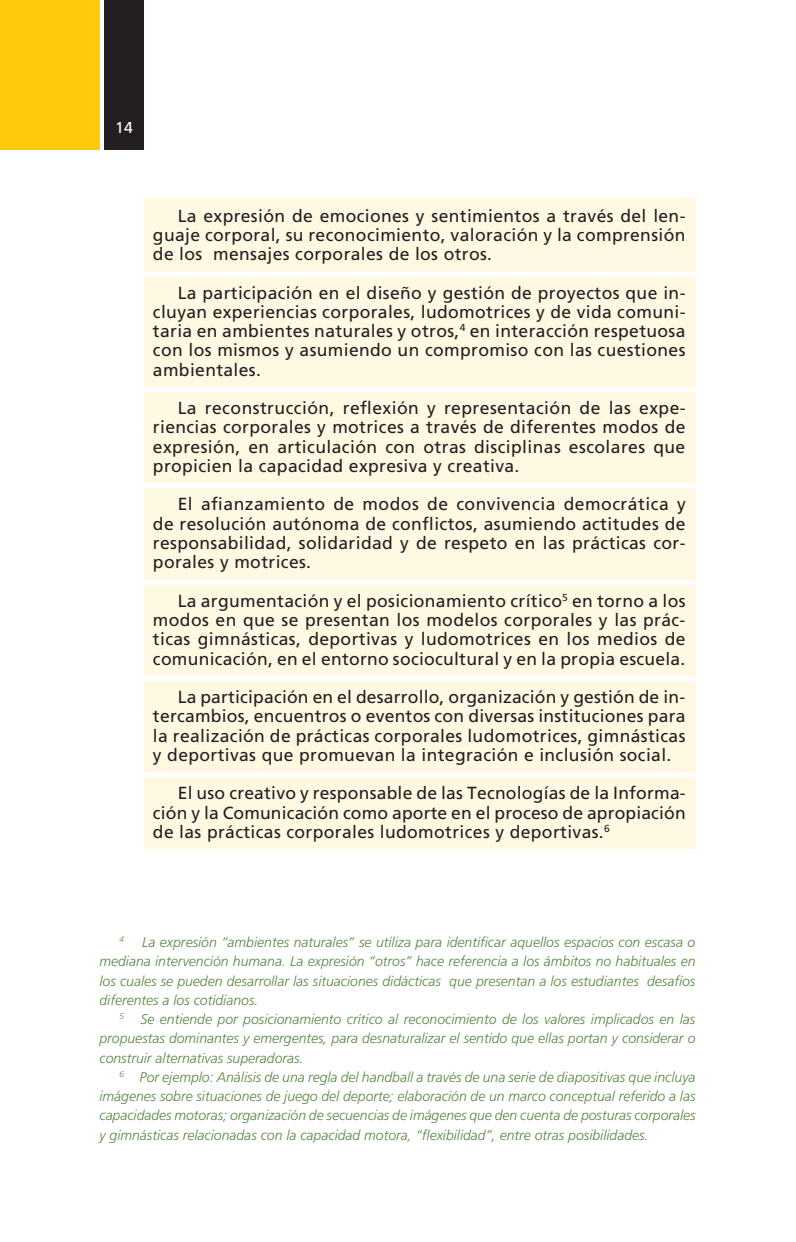
<style>
.page{position:relative;width:796px;height:1242px;background:#fff}
.page>*{position:absolute;margin:0;border:0;box-sizing:border-box;transform-origin:0 0}
.t1{font:17.5px/19.2px "Frutiger LT Std";letter-spacing:.02em;color:#231f20;text-align:justify}
.t2{font:15.75px "Frutiger LT Std";color:#fff}
.t3{font:italic 300 14px/19.2px "Frutiger LT Std";color:#588743;text-align:justify}
.t4{font:italic 300 8.22px "Frutiger LT Std";color:#588743}
</style>
<div class="page">
<div style="left:0;top:0;width:99px;height:149px;background:#feca0a"></div>
<div style="left:104px;top:0;width:40px;height:149px;background:#231f20"></div>
<div style="left:144px;top:199px;width:551px;height:655px;background:#fff8e3"></div>
<div style="left:143px;top:272px;width:552px;height:5px;background:#fff"></div>
<div style="left:143px;top:387px;width:552px;height:5px;background:#fff"></div>
<div style="left:143px;top:483px;width:552px;height:6px;background:#fff"></div>
<div style="left:143px;top:580px;width:552px;height:5px;background:#fff"></div>
<div style="left:143px;top:676px;width:552px;height:5px;background:#fff"></div>
<div style="left:143px;top:772px;width:552px;height:5px;background:#fff"></div>
<div style="left:143px;top:849px;width:552px;height:5px;background:#fff"></div>
<p class="t2" style="left:115px;top:119px;width:19px">14</p>
<p class="t1" style="left:153px;top:206px;width:533px;text-indent:25px">La expresión de emociones y sentimientos a través del len&shy;guaje corporal, su reconocimiento, valoración y la comprensión de los mensajes corporales de los otros.</p>
<p class="t1" style="left:153px;top:283px;width:533px;text-indent:25px">La participación en el diseño y gestión de proyectos que in&shy;cluyan experiencias corporales, ludomotrices y de vida comuni&shy;taria en ambientes naturales y otros,<sup>4</sup> en interacción respetuosa con los mismos y asumiendo un compromiso con las cuestiones ambientales.</p>
<p class="t1" style="left:153px;top:398px;width:534px;text-indent:25px">La reconstrucción, reflexión y representación de las expe&shy;riencias corporales y motrices a través de diferentes modos de expresión, en articulación con otras disciplinas escolares que propicien la capacidad expresiva y creativa.</p>
<p class="t1" style="left:153px;top:495px;width:534px;text-indent:25px">El afianzamiento de modos de convivencia democrática y de resolución autónoma de conflictos, asumiendo actitudes de responsabilidad, solidaridad y de respeto en las prácticas cor&shy;porales y motrices.</p>
<p class="t1" style="left:153px;top:591px;width:533px;text-indent:25px">La argumentación y el posicionamiento crítico<sup>5</sup> en torno a los modos en que se presentan los modelos corporales y las prác&shy;ticas gimnásticas, deportivas y ludomotrices en los medios de comunicación, en el entorno sociocultural y en la propia escuela.</p>
<p class="t1" style="left:153px;top:687px;width:533px;text-indent:25px">La participación en el desarrollo, organización y gestión de in&shy;tercambios, encuentros o eventos con diversas instituciones para la realización de prácticas corporales ludomotrices, gimnásticas y deportivas que promuevan la integración e inclusión social.</p>
<p class="t1" style="left:153px;top:783px;width:534px;text-indent:25px">El uso creativo y responsable de las Tecnologías de la Informa&shy;ción y la Comunicación como aporte en el proceso de apropiación de las prácticas corporales ludomotrices y deportivas.<sup>6</sup></p>
<p class="t3" style="left:99px;top:933px;width:597px;text-indent:43px">La expresión “ambientes naturales” se utiliza para identificar aquellos espacios con escasa o mediana intervención humana. La expresión “otros” hace referencia a los ámbitos no habituales en los cuales se pueden desarrollar las situaciones didácticas que presentan a los estudiantes desafíos diferentes a los cotidianos.</p>
<p class="t3" style="left:99px;top:1010px;width:597px;text-indent:20px"><sup>5</sup> Se entiende por posicionamiento crítico al reconocimiento de los valores implicados en las propuestas dominantes y emergentes, para desnaturalizar el sentido que ellas portan y considerar o construir alternativas superadoras.</p>
<p class="t3" style="left:99px;top:1067px;width:597px;text-indent:20px"><sup>6</sup> Por ejemplo: Análisis de una regla del handball a través de una serie de diapositivas que incluya imágenes sobre situaciones de juego del deporte; elaboración de un marco conceptual referido a las capacidades motoras; organización de secuencias de imágenes que den cuenta de posturas corporales y gimnásticas relacionadas con la capacidad motora, “flexibilidad”, entre otras posibilidades.</p>
<p class="t4" style="left:119px;top:935px;width:6px">4</p>
</div>
